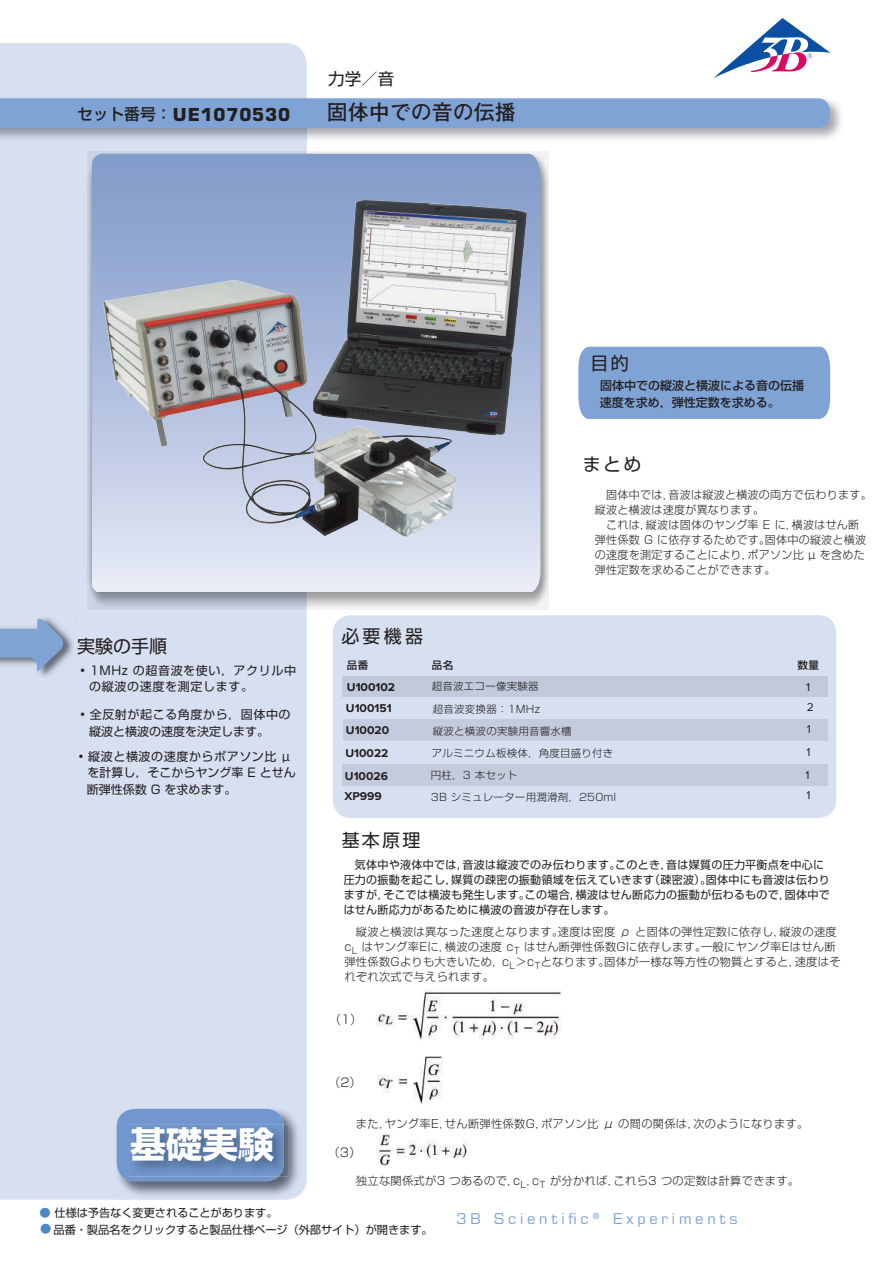
<style>
.page{position:relative;width:893px;height:1263px;background:#fff}
.page>*{position:absolute;margin:0;border:0;box-sizing:border-box;transform-origin:0 0}
.t1{font:700 36px "Shin Go Pro";color:#fff}
.t2{font:700 21px "Futo Go B101 Pro";color:#231f20}
.t3{font:18px "Shin Go Pro";letter-spacing:.125em;color:#231f20}
.t4{font:700 18px "Eurostile LT Pro";letter-spacing:.05em;color:#231f20}
.t5{font:16.5px "Shin Go Pro";color:#231f20}
.t6{font:500 15.75px "Shin Go Pro";color:#231f20}
.t7{font:15px "Eurostile LT Pro";letter-spacing:.25em;color:#80a3d5}
.t8{font:12px/16.5px "Shin Go Pro";color:#231f20}
.t9{font:500 12px "Shin Go Pro";color:#231f20}
.t10{font:12px/16.5px "Shin Go Pro";letter-spacing:.025em;color:#231f20}
.t11{font:12px/15.8px "Shin Go Pro";letter-spacing:.05em;color:#231f20}
.t12{font:300 12px "Shin Go Pro";color:#231f20}
.t13{font:700 11.7px "Proxima Nova";color:#231f20}
.t14{font:11.7px "Proxima Nova";color:#231f20}
.t15{font:300 11.25px/15px "Shin Go Pro";letter-spacing:.025em;color:#231f20}
.t16{font:11.25px/15px "Shin Go Pro";letter-spacing:.025em;color:#231f20}
.t17{font:11.25px "Shin Go Pro";letter-spacing:-.01em;color:#231f20}
.t18{font:300 10.35px "Shin Go Pro";letter-spacing:.015em;color:#231f20}
.t19{font:500 10.35px "Shin Go Pro";color:#231f20}
.s1{color:#4d87c6}
</style>
<div class="page">
<svg style="left:713px;top:18px;width:117px;height:60px"></svg>
<div style="left:0;top:43px;width:307px;height:1157px;background:#d6e0f1"></div>
<img style="left:0;top:96px;width:841px;height:46px">
<div style="left:0;top:98px;width:830px;height:30px;background:#80a3d5"></div>
<img style="left:75px;top:155px;width:13px;height:52px">
<img style="left:75px;top:207px;width:1px;height:367px">
<img style="left:116px;top:1108px;width:186px;height:91px">
<img style="left:114px;top:1107px;width:184px;height:88px">
<img style="left:116px;top:1108px;width:182px;height:87px">
<svg style="left:117px;top:1109px;width:167px;height:72px;background:#7699ce"></svg>
<div style="left:578px;top:347px;width:252px;height:72px;background:#80a3d5"></div>
<img style="left:76px;top:574px;width:12px;height:1px">
<div style="left:0;top:585px;width:77px;height:68px;background:#d6e0f1"></div>
<img style="left:0;top:616px;width:74px;height:62px">
<svg style="left:0;top:615px;width:67px;height:57px;background:#9db3d4"></svg>
<img style="left:284px;top:1124px;width:4px;height:52px">
<img style="left:128px;top:1124px;width:156px;height:52px">
<svg style="left:88px;top:151px;width:461px;height:458px;background:#bfc3c9"></svg>
<svg style="left:92px;top:154px;width:448px;height:437px;background:#b5c3e0"></svg>
<div style="left:333px;top:615px;width:503px;height:203px;background:#d6e0f1;border-radius:18px"></div>
<div style="left:789px;top:676px;width:38px;height:21px;background:#c1cadc"></div>
<div style="left:721px;top:676px;width:68px;height:21px;background:#c1cadc"></div>
<div style="left:428px;top:676px;width:293px;height:21px;background:#c1cadc"></div>
<div style="left:343px;top:676px;width:85px;height:21px;background:#c1cadc"></div>
<img style="left:376px;top:991px;width:186px;height:49px">
<img style="left:377px;top:1056px;width:66px;height:48px">
<img style="left:378px;top:1134px;width:89px;height:32px">
<img style="left:104px;top:200px;width:422px;height:337px">
<div style="left:343px;top:719px;width:102px;height:22px;background:#c3cbdc"></div>
<div style="left:445px;top:719px;width:306px;height:22px;background:#c3cbdc"></div>
<div style="left:751px;top:719px;width:77px;height:22px;background:#c3cbdc"></div>
<div style="left:342px;top:765px;width:103px;height:21px;background:#c3cbdc"></div>
<div style="left:445px;top:765px;width:306px;height:21px;background:#c3cbdc"></div>
<div style="left:751px;top:765px;width:76px;height:21px;background:#c3cbdc"></div>
<p class="t6" style="left:77px;top:101px;width:96px">セット番号：</p>
<p class="t5" style="left:328px;top:65px;width:67px">力学／音</p>
<p class="t4" style="left:173px;top:104px;width:119px">UE1070530</p>
<p class="t2" style="left:327px;top:96px;width:190px">固体中での音の伝播</p>
<p class="t3" style="left:590px;top:349px;width:40px">目的</p>
<p class="t9" style="left:600px;top:376px;width:206px">固体中での縦波と横波による音の伝播</p>
<p class="t9" style="left:600px;top:392px;width:181px">速度を求め，弾性定数を求める。</p>
<p class="t3" style="left:583px;top:449px;width:60px">まとめ</p>
<p class="t15" style="left:595px;top:486px;width:278px">　固体中では，音波は縦波と横波の両方で伝わります。縦波と横波は速度が異なります。<br>　これは，縦波は固体のヤング率 E に，横波はせん断弾性係数 G に依存するためです。固体中の縦波と横波の速度を測定することにより，ポアソン比 µ を含めた弾性定数を求めることができます。</p>
<p class="t3" style="left:77px;top:631px;width:91px">実験の手順</p>
<p class="t11" style="left:89px;top:661px;width:208px;text-indent:-9px">• 1MHz の超音波を使い，アクリル中の縦波の速度を測定します。</p>
<p class="t10" style="left:89px;top:705px;width:203px;text-indent:-9px">• 全反射が起こる角度から，固体中の縦波と横波の速度を決定します。</p>
<p class="t8" style="left:87px;top:746px;width:210px;text-indent:-8px">• 縦波と横波の速度からポアソン比 µを計算し，そこからヤング率 E とせん断弾性係数 G を求めます。</p>
<p class="t1" style="left:130px;top:1116px;width:145px">基礎実験</p>
<p class="t3" style="left:341px;top:621px;width:83px">必要機器</p>
<p class="t19" style="left:347px;top:656px;width:23px">品番</p>
<p class="t19" style="left:432px;top:656px;width:23px">品名</p>
<p class="t19" style="left:797px;top:656px;width:23px">数量</p>
<p class="t13" style="left:347px;top:680px;width:50px">U100102</p>
<p class="t18" style="left:432px;top:677px;width:108px">超音波エコー像実験器</p>
<p class="t14" style="left:806px;top:680px;width:6px">1</p>
<p class="t13" style="left:346px;top:702px;width:47px">U100151</p>
<p class="t18" style="left:433px;top:701px;width:108px">超音波変換器：1MHz</p>
<p class="t14" style="left:807px;top:700px;width:9px">2</p>
<p class="t13" style="left:346px;top:723px;width:45px">U10020</p>
<p class="t18" style="left:433px;top:722px;width:140px">縦波と横波の実験用音響水槽</p>
<p class="t14" style="left:807px;top:722px;width:6px">1</p>
<p class="t13" style="left:345px;top:747px;width:45px">U10022</p>
<p class="t18" style="left:432px;top:744px;width:183px">アルミニウム板検体，角度目盛り付き</p>
<p class="t14" style="left:806px;top:746px;width:6px">1</p>
<p class="t13" style="left:345px;top:769px;width:45px">U10026</p>
<p class="t18" style="left:431px;top:767px;width:88px">円柱，3 本セット</p>
<p class="t14" style="left:805px;top:768px;width:6px">1</p>
<p class="t13" style="left:344px;top:790px;width:39px">XP999</p>
<p class="t18" style="left:431px;top:789px;width:187px">3B シミュレーター用潤滑剤，250ml</p>
<p class="t14" style="left:806px;top:788px;width:6px">1</p>
<p class="t3" style="left:342px;top:825px;width:80px">基本原理</p>
<p class="t16" style="left:344px;top:856px;width:488px">　気体中や液体中では，音波は縦波でのみ伝わります。このとき，音は媒質の圧力平衡点を中心に圧力の振動を起こし，媒質の疎密の振動領域を伝えていきます（疎密波）。固体中にも音波は伝わりますが，そこでは横波も発生します。この場合，横波はせん断応力の振動が伝わるもので，固体中ではせん断応力があるために横波の音波が存在します。</p>
<p class="t15" style="left:344px;top:922px;width:498px">　縦波と横波は異なった速度となります。速度は密度 ρ と固体の弾性定数に依存し，縦波の速度c<sub>L</sub> はヤング率Eに，横波の速度 c<sub>T</sub> はせん断弾性係数Gに依存します。一般にヤング率Eはせん断弾性係数Gよりも大きいため，c<sub>L</sub>＞c<sub>T</sub>となります。固体が一様な等方性の物質とすると，速度はそれぞれ次式で与えられます。</p>
<p class="t12" style="left:329px;top:1009px;width:35px">（1）</p>
<p class="t12" style="left:328px;top:1073px;width:35px">（2）</p>
<p class="t15" style="left:356px;top:1114px;width:454px">また，ヤング率E，せん断弾性係数G，ポアソン比 μ の間の関係は，次のようになります。</p>
<p class="t12" style="left:328px;top:1142px;width:35px">（3）</p>
<p class="t15" style="left:344px;top:1171px;width:456px">　独立な関係式が3 つあるので，c<sub>L</sub>，c<sub>T</sub> が分かれば，これら3 つの定数は計算できます。</p>
<p class="t17" style="left:39px;top:1204px;width:240px"><span class="s1">●</span> 仕様は予告なく変更されることがあります。</p>
<p class="t7" style="left:456px;top:1209px;width:283px">3B Scientific® Experiments</p>
<p class="t17" style="left:40px;top:1220px;width:394px"><span class="s1">●</span> 品番・製品名をクリックすると製品仕様ページ（外部サイト）が開きます。</p>
</div>
